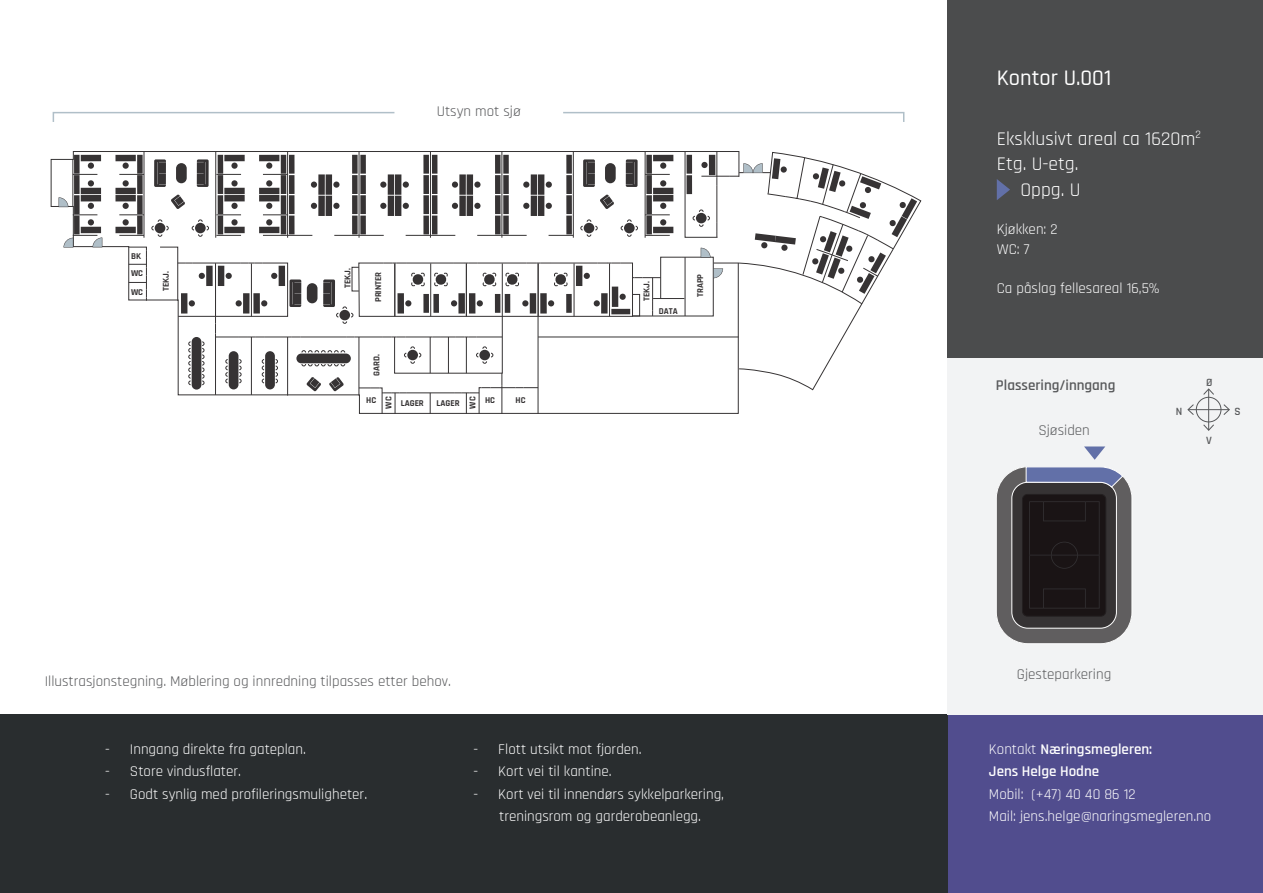
<style>
.page{position:relative;width:1263px;height:893px;background:#fff}
.page>*{position:absolute;margin:0;border:0;box-sizing:border-box;transform-origin:0 0}
.t1{font:500 22.5px "Rajdhani";color:#fff}
.t2{font:19.5px "Rajdhani";color:#fff}
.t3{font:15px/22.5px "Rajdhani";color:#fff}
.t4{font:15px "Rajdhani";color:#57585a}
.t5{font:600 15px/22.5px "Rajdhani";color:#fff}
.t6{font:600 15px "Rajdhani";color:#57585a}
.t7{font:600 11.25px "Rajdhani";color:#57585a}
.t8{font:700 9px "Rajdhani";color:#363334}
.s1{font-weight:400}
</style>
<div class="page">
<div style="left:948px;top:714px;width:315px;height:179px;background:#514d8e"></div>
<div style="left:0;top:714px;width:948px;height:179px;background:#292d2f"></div>
<div style="left:948px;top:357px;width:315px;height:357px;background:#f2f3f4"></div>
<div style="left:947px;top:0;width:316px;height:357px;background:#4b4c4d"></div>
<svg style="left:997px;top:179px;width:13px;height:21px"></svg>
<svg style="left:1084px;top:446px;width:21px;height:14px"></svg>
<hr style="left:72px;top:159px;width:1px;height:47px;background:#363334">
<div style="left:81px;top:188px;width:20px;height:6px;background:#363334"></div>
<div style="left:81px;top:195px;width:20px;height:6px;background:#363334"></div>
<div style="left:115px;top:188px;width:21px;height:6px;background:#363334"></div>
<div style="left:115px;top:195px;width:21px;height:6px;background:#363334"></div>
<div style="left:81px;top:155px;width:20px;height:6px;background:#363334"></div>
<div style="left:115px;top:155px;width:21px;height:6px;background:#363334"></div>
<div style="left:115px;top:227px;width:21px;height:6px;background:#363334"></div>
<div style="left:81px;top:227px;width:20px;height:6px;background:#363334"></div>
<div style="left:74px;top:155px;width:6px;height:19px;background:#363334"></div>
<div style="left:74px;top:175px;width:6px;height:19px;background:#363334"></div>
<svg style="left:73px;top:163px;width:24px;height:23px"></svg>
<div style="left:74px;top:195px;width:6px;height:19px;background:#363334"></div>
<div style="left:74px;top:216px;width:6px;height:18px;background:#363334"></div>
<svg style="left:64px;top:235px;width:38px;height:12px"></svg>
<svg style="left:59px;top:197px;width:38px;height:28px"></svg>
<svg style="left:119px;top:151px;width:803px;height:263px"></svg>
<svg style="left:52px;top:112px;width:343px;height:10px"></svg>
<svg style="left:563px;top:112px;width:342px;height:10px"></svg>
<div style="left:1196px;top:397px;width:25px;height:25px;border:1px solid #57585a;border-radius:50%"></div>
<hr style="left:1188px;top:409px;width:41px;height:1px;background:#57585a">
<svg style="left:1187px;top:404px;width:8px;height:11px"></svg>
<svg style="left:1222px;top:404px;width:8px;height:11px"></svg>
<hr style="left:1208px;top:389px;width:1px;height:41px;background:#57585a">
<svg style="left:1203px;top:423px;width:11px;height:8px"></svg>
<svg style="left:1203px;top:388px;width:11px;height:8px"></svg>
<svg style="left:996px;top:467px;width:136px;height:177px;background:#464347"></svg>
<p class="t8" style="left:131px;top:250px;width:11px">BK</p>
<p class="t8" style="left:131px;top:267px;width:14px">WC</p>
<p class="t8" style="left:131px;top:287px;width:14px">WC</p>
<p class="t8" style="left:161px;top:291px;width:21px;rotate:-90deg">TEKJ.</p>
<p class="t4" style="left:437px;top:103px;width:86px">Utsyn mot sjø</p>
<p class="t8" style="left:342px;top:288px;width:21px;rotate:-90deg">TEKJ.</p>
<p class="t8" style="left:373px;top:302px;width:32px;rotate:-90deg">PRINTER</p>
<p class="t8" style="left:371px;top:376px;width:23px;rotate:-90deg">GARD.</p>
<p class="t8" style="left:366px;top:394px;width:12px">HC</p>
<p class="t8" style="left:467px;top:409px;width:14px;rotate:-90deg">WC</p>
<p class="t8" style="left:485px;top:394px;width:12px">HC</p>
<p class="t8" style="left:516px;top:394px;width:12px">HC</p>
<p class="t8" style="left:383px;top:409px;width:14px;rotate:-90deg">WC</p>
<p class="t8" style="left:401px;top:398px;width:25px">LAGER</p>
<p class="t8" style="left:436px;top:398px;width:25px">LAGER</p>
<p class="t4" style="left:45px;top:672px;width:408px">Illustrasjonstegning. Møblering og innredning tilpasses etter behov.</p>
<p class="t8" style="left:641px;top:301px;width:21px;rotate:-90deg">TEKJ.</p>
<p class="t8" style="left:659px;top:305px;width:20px">DATA</p>
<p class="t8" style="left:695px;top:297px;width:25px;rotate:-90deg">TRAPP</p>
<p class="t3" style="left:105px;top:738px;width:202px">- Inngang direkte fra gateplan.</p>
<p class="t3" style="left:105px;top:761px;width:137px">- Store vindusflater.</p>
<p class="t3" style="left:105px;top:783px;width:263px">- Godt synlig med profileringsmuligheter.</p>
<p class="t3" style="left:474px;top:738px;width:170px">- Flott utsikt mot fjorden.</p>
<p class="t3" style="left:474px;top:761px;width:140px">- Kort vei til kantine.</p>
<p class="t3" style="left:474px;top:783px;width:252px">- Kort vei til innendørs sykkelparkering,</p>
<p class="t3" style="left:499px;top:806px;width:203px">treningsrom og garderobeanlegg.</p>
<p class="t1" style="left:997px;top:65px;width:116px">Kontor U.001</p>
<p class="t2" style="left:997px;top:127px;width:206px">Eksklusivt areal ca 1620m<sup>2</sup></p>
<p class="t2" style="left:997px;top:153px;width:83px">Etg. U-etg.</p>
<p class="t2" style="left:1020px;top:178px;width:62px">Oppg. U</p>
<p class="t3" style="left:997px;top:219px;width:62px">Kjøkken: 2</p>
<p class="t3" style="left:997px;top:238px;width:34px">WC: 7</p>
<p class="t3" style="left:997px;top:277px;width:164px">Ca påslag fellesareal 16,5%</p>
<p class="t6" style="left:996px;top:376px;width:121px">Plassering/inngang</p>
<p class="t4" style="left:1038px;top:422px;width:53px">Sjøsiden</p>
<p class="t7" style="left:1206px;top:376px;width:8px">Ø</p>
<p class="t7" style="left:1176px;top:405px;width:8px">N</p>
<p class="t7" style="left:1234px;top:405px;width:8px">S</p>
<p class="t7" style="left:1206px;top:434px;width:7px">V</p>
<p class="t4" style="left:1017px;top:665px;width:96px">Gjesteparkering</p>
<p class="t5" style="left:989px;top:738px;width:165px"><span class="s1">Kontakt</span> Næringsmegleren:<br>Jens Helge Hodne</p>
<p class="t3" style="left:989px;top:783px;width:224px">Mobil: (+47) 40 40 86 12<br>Mail: jens.helge@naringsmegleren.no</p>
</div>
